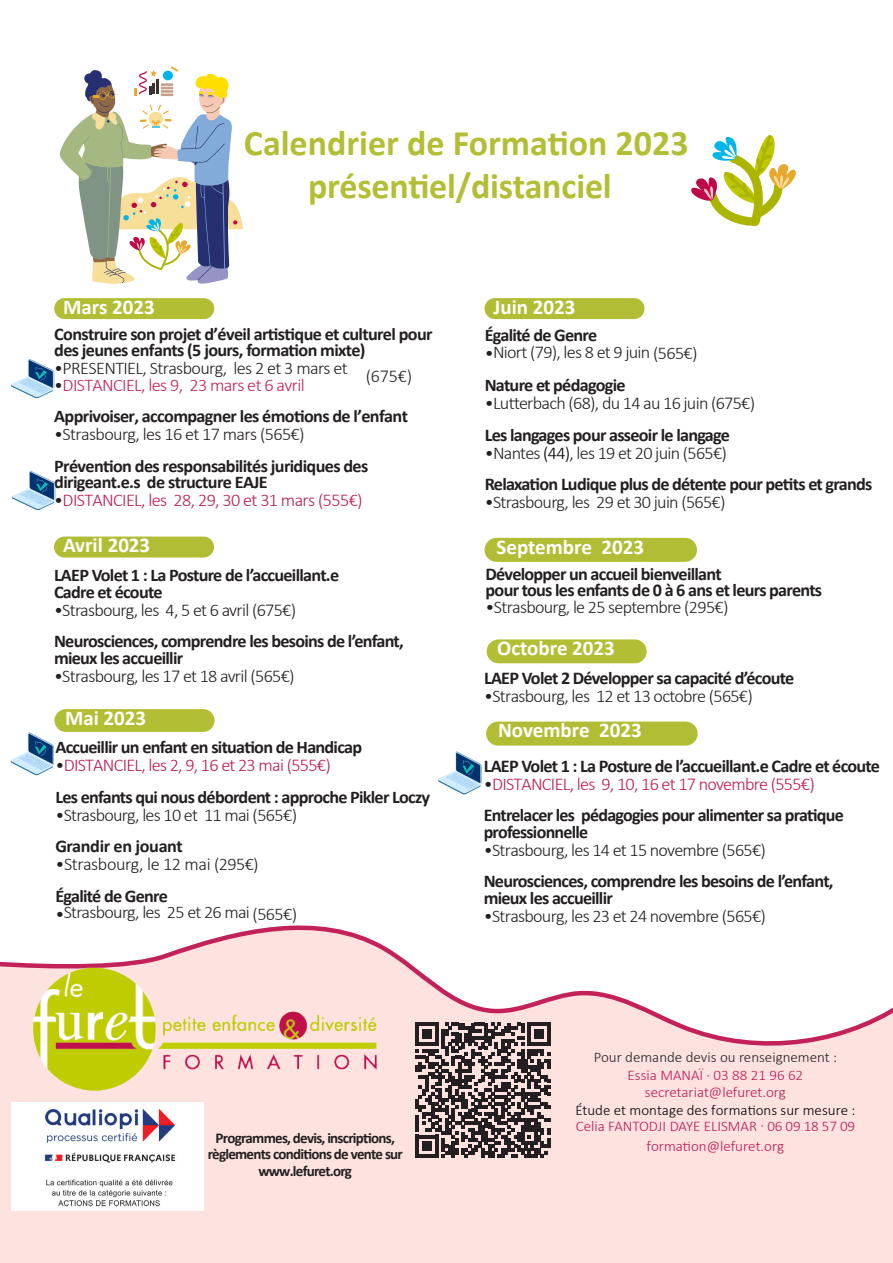
<style>
.page{position:relative;width:893px;height:1263px;background:#fff}
.page>*{position:absolute;margin:0;border:0;box-sizing:border-box;transform-origin:0 0}
.t1{font:700 36px/43.2px "Calibri";letter-spacing:-.005em;color:#b2bf34;text-align:center}
.t2{font:700 21px "Calibri";color:#fff}
.t3{font:700 18px/16.5px "Calibri";letter-spacing:-.04em;color:#231f20}
.t4{font:300 18px "Calibri";letter-spacing:-.04em;color:#231f20}
.t5{font:300 18px "Calibri";letter-spacing:-.04em;color:#bd1853}
.t6{font:300 18px "Calibri";letter-spacing:-.02em;color:#231f20}
.t7{font:700 17.85px/16.5px "Calibri";letter-spacing:-.035em;color:#231f20}
.t8{font:300 17.85px "Calibri";letter-spacing:-.035em;color:#231f20}
.t9{font:300 17.85px "Calibri";letter-spacing:-.035em;color:#c32058}
.t10{font:700 15px/16.5px "Calibri";letter-spacing:-.05em;color:#231f20;text-align:center}
.t11{font:300 14.7px/16.5px "Calibri";color:#000001}
.t12{font:300 14.7px/16.5px "Calibri";color:#bd1853;text-align:center}
.t13{font:300 14.7px "Calibri";color:#231f20}
.t14{font:300 14.7px "Calibri";color:#c3124c}
.s1{color:#231f20}
.s2{font-size:17.85px}
.s3{font-size:18px}
.s4{color:#000}
.s5{color:#bd1853}
</style>
<div class="page">
<svg style="left:0;top:925px;width:893px;height:338px"></svg>
<img style="left:34px;top:967px;width:343px;height:124px">
<img style="left:12px;top:1102px;width:191px;height:108px">
<svg style="left:691px;top:135px;width:105px;height:91px"></svg>
<svg style="left:60px;top:66px;width:183px;height:218px"></svg>
<div style="left:54px;top:298px;width:160px;height:21px;background:#b2bf34;border-radius:10px"></div>
<div style="left:54px;top:709px;width:161px;height:23px;background:#b2bf34;border-radius:11px"></div>
<div style="left:484px;top:298px;width:160px;height:21px;background:#b1be35;border-radius:10px"></div>
<div style="left:484px;top:538px;width:213px;height:24px;background:#b1be35;border-radius:12px"></div>
<div style="left:487px;top:639px;width:160px;height:24px;background:#b2bf34;border-radius:12px"></div>
<div style="left:486px;top:722px;width:212px;height:24px;background:#b1be35;border-radius:12px"></div>
<svg style="left:438px;top:751px;width:44px;height:43px"></svg>
<svg style="left:11px;top:732px;width:43px;height:43px"></svg>
<svg style="left:12px;top:471px;width:43px;height:39px"></svg>
<svg style="left:11px;top:359px;width:43px;height:39px"></svg>
<svg style="left:415px;top:1023px;width:135px;height:135px;background:#7b6d6d"></svg>
<div style="left:54px;top:536px;width:160px;height:21px;background:#b1be35;border-radius:10px"></div>
<p class="t2" style="left:63px;top:292px;width:93px">Mars 2023</p>
<p class="t1" style="left:244px;top:121px;width:446px">Calendrier de Formation 2023 présentiel/distanciel</p>
<p class="t2" style="left:493px;top:292px;width:84px">Juin 2023</p>
<p class="t7" style="left:54px;top:325px;width:380px">Construire son projet d’éveil artistique et culturel pour des jeunes enfants (5 jours, formation mixte)</p>
<p class="t8" style="left:54px;top:357px;width:295px">•PRESENTIEL, Strasbourg, les 2 et 3 mars et</p>
<p class="t9" style="left:54px;top:374px;width:252px"><span class="s1">•</span>DISTANCIEL, les 9, 23 mars et 6 avril</p>
<p class="t7" style="left:54px;top:408px;width:355px">Apprivoiser, accompagner les émotions de l’enfant</p>
<p class="t8" style="left:54px;top:423px;width:252px">•Strasbourg, les 16 et 17 mars (565€)</p>
<p class="t7" style="left:54px;top:457px;width:316px">Prévention des responsabilités juridiques des dirigeant.e.s de structure EAJE</p>
<p class="t5" style="left:54px;top:489px;width:310px"><span class="s1">•</span>DISTANCIEL, les 28, 29, 30 et 31 mars (555€)</p>
<p class="t4" style="left:366px;top:365px;width:48px">(675€)</p>
<p class="t2" style="left:63px;top:530px;width:89px">Avril 2023</p>
<p class="t7" style="left:54px;top:567px;width:287px">LAEP Volet 1 : La Posture de l’accueillant.e</p>
<p class="t7" style="left:54px;top:583px;width:110px">Cadre et écoute</p>
<p class="t4" style="left:54px;top:599px;width:244px">•Strasbourg, les 4, 5 et 6 avril (675€)</p>
<p class="t3" style="left:54px;top:633px;width:351px">Neurosciences, comprendre les besoins de l’enfant,</p>
<p class="t3" style="left:54px;top:649px;width:131px">mieux les accueillir</p>
<p class="t4" style="left:54px;top:665px;width:242px">•Strasbourg, les 17 et 18 avril (565€)</p>
<p class="t2" style="left:65px;top:703px;width:83px">Mai 2023</p>
<p class="t7" style="left:55px;top:738px;width:308px">Accueillir un enfant en situation de Handicap</p>
<p class="t5" style="left:55px;top:754px;width:277px"><span class="s1">•</span>DISTANCIEL, les 2, 9, 16 et 23 mai (555€)</p>
<p class="t7" style="left:55px;top:788px;width:376px">Les enfants qui nous débordent : approche Pikler Loczy</p>
<p class="t4" style="left:55px;top:803px;width:243px">•Strasbourg, les 10 et 11 mai <span class="s2">(565€)</span></p>
<p class="t7" style="left:55px;top:837px;width:129px">Grandir en jouant</p>
<p class="t6" style="left:55px;top:853px;width:205px">•Strasbourg, le 12 mai <span class="s2">(295€)</span></p>
<p class="t7" style="left:55px;top:887px;width:114px">Égalité de Genre</p>
<p class="t8" style="left:55px;top:901px;width:243px"><span class="s3">•</span>Strasbourg, les 25 et 26 mai (565€)</p>
<p class="t10" style="left:208px;top:1129px;width:197px">Programmes, devis, inscriptions, règlements conditions de vente sur www.lefuret.org</p>
<p class="t7" style="left:485px;top:327px;width:114px">Égalité de Genre</p>
<p class="t8" style="left:485px;top:341px;width:214px"><span class="s3">•</span>Niort (79), les 8 et 9 juin (565€)</p>
<p class="t7" style="left:485px;top:377px;width:142px">Nature et pédagogie</p>
<p class="t4" style="left:485px;top:392px;width:272px">•Lutterbach (68), du 14 au 16 juin (675€)</p>
<p class="t3" style="left:485px;top:426px;width:247px">Les langages pour asseoir le langage</p>
<p class="t4" style="left:485px;top:441px;width:244px">•Nantes <span class="s4">(44)</span>, les 19 et 20 juin (565€)</p>
<p class="t3" style="left:485px;top:475px;width:389px">Relaxation Ludique plus de détente pour petits et grands</p>
<p class="t4" style="left:485px;top:491px;width:242px">•Strasbourg, les 29 et 30 juin (565€)</p>
<p class="t2" style="left:496px;top:532px;width:149px">Septembre 2023</p>
<p class="t3" style="left:486px;top:565px;width:238px">Développer un accueil bienveillant</p>
<p class="t3" style="left:486px;top:582px;width:338px">pour tous les enfants de 0 à 6 ans et leurs parents</p>
<p class="t4" style="left:486px;top:595px;width:245px">•Strasbourg, le 25 septembre <span class="s2">(295€)</span></p>
<p class="t2" style="left:497px;top:633px;width:119px">Octobre 2023</p>
<p class="t3" style="left:484px;top:670px;width:312px">LAEP Volet 2 Développer sa capacité d’écoute</p>
<p class="t4" style="left:484px;top:685px;width:270px">•Strasbourg, les 12 et 13 octobre (565€)</p>
<p class="t2" style="left:498px;top:715px;width:145px">Novembre 2023</p>
<p class="t3" style="left:484px;top:757px;width:398px">LAEP Volet 1 : La Posture de l’accueillant.e Cadre et écoute</p>
<p class="t5" style="left:484px;top:772px;width:333px"><span class="s1">•</span>DISTANCIEL, les 9, 10, 16 et 17 novembre (555€)</p>
<p class="t3" style="left:484px;top:807px;width:362px">Entrelacer les pédagogies pour alimenter sa pratique professionnelle</p>
<p class="t4" style="left:484px;top:838px;width:284px">•Strasbourg, les 14 et 15 novembre (565€)</p>
<p class="t3" style="left:484px;top:873px;width:351px">Neurosciences, comprendre les besoins de l’enfant,</p>
<p class="t3" style="left:484px;top:889px;width:131px">mieux les accueillir</p>
<p class="t4" style="left:484px;top:904px;width:284px">•Strasbourg, les 23 et 24 novembre (565€)</p>
<p class="t13" style="left:594px;top:1048px;width:245px">Pour demande devis ou renseignement :</p>
<p class="t12" style="left:628px;top:1067px;width:177px">Essia MANAÏ · 03 88 21 96 62 secretariat@lefuret.org</p>
<p class="t11" style="left:575px;top:1102px;width:282px">Étude et montage des formations sur mesure :<br><span class="s5">Celia FANTODJI DAYE ELISMAR · 06 09 18 57 09</span></p>
<p class="t14" style="left:647px;top:1137px;width:139px">formation@lefuret.org</p>
</div>
